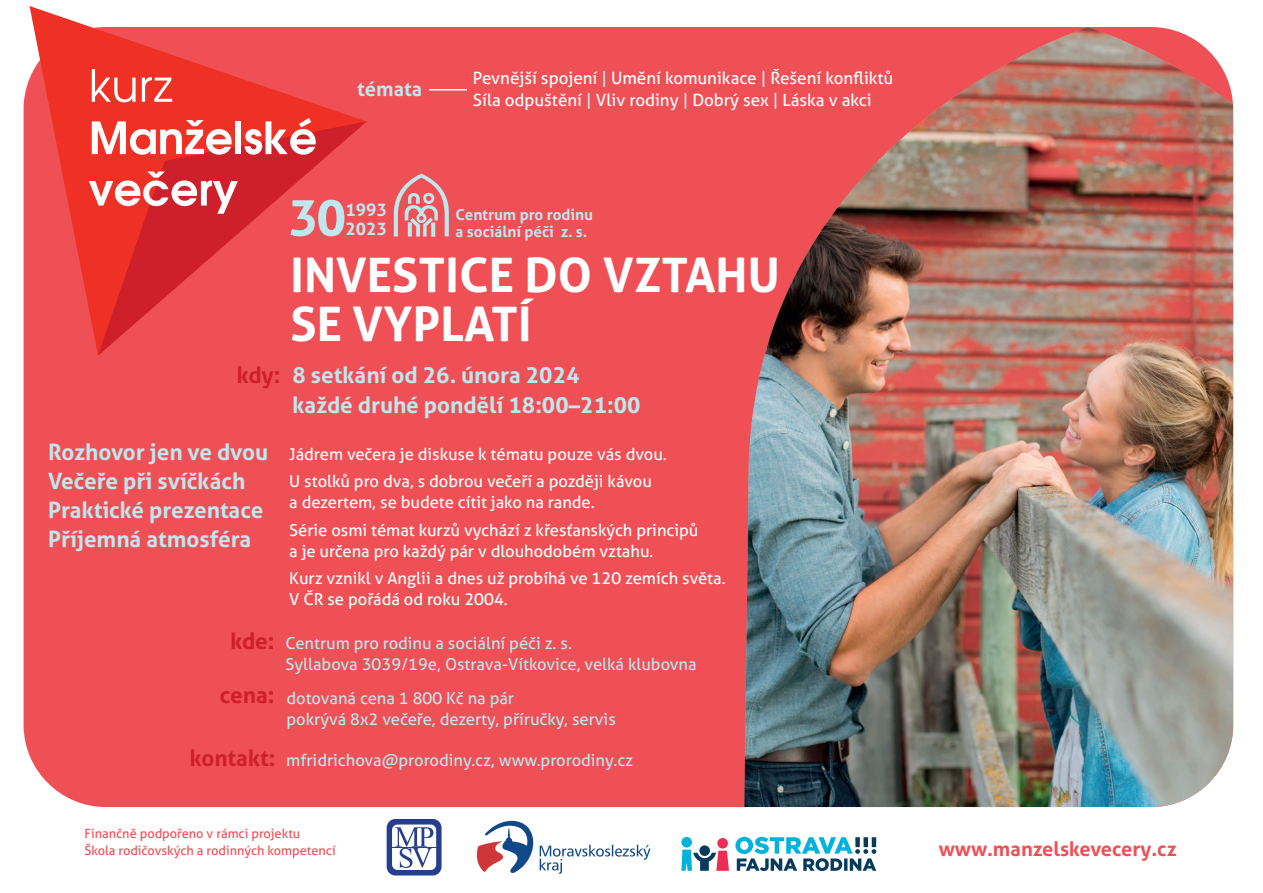
<style>
.page{position:relative;width:1263px;height:893px;background:#fff}
.page>*{position:absolute;margin:0;border:0;box-sizing:border-box;transform-origin:0 0}
.t1{font:700 50.25px "Aller";color:#c0e6ee}
.t2{font:700 47.7px/49.2px "Aller";color:#fff}
.t3{font:700 22.5px/29.2px "Aller";color:#c0e6ee}
.t4{font:700 22.5px "Aller";color:#cd202a}
.t5{font:700 19.95px "Aller";color:#ef5056}
.t6{font:700 19.95px "Aller";color:#c0e6ee}
.t7{font:700 17.4px/19.4px "Aller";color:#c0e6ee}
.t8{font:16.95px/21.9px "Aller";color:#fff}
.t9{font:16.5px/27.3px "Aller";color:#fff}
.t10{font:16.5px/21.3px "Aller";color:#c0e6ee}
.t11{font:700 15.3px "Aller";color:#c0e6ee}
.t12{font:12.75px/16.5px "Aller";color:#ef5056}
.s1{color:#c0e6ee}
</style>
<div class="page">
<div style="left:24px;top:27px;width:1209px;height:780px;background:#ef5056;border-radius:82px"></div>
<img style="left:749px;top:27px;width:484px;height:780px">
<svg style="left:30px;top:6px;width:335px;height:348px"></svg>
<svg style="left:98px;top:121px;width:268px;height:235px"></svg>
<svg style="left:92px;top:120px;width:140px;height:35px;background:#f58b85"></svg>
<div style="left:235px;top:121px;width:6px;height:33px;background:#fff"></div>
<svg style="left:245px;top:118px;width:71px;height:37px;background:#ee8381"></svg>
<svg style="left:89px;top:172px;width:149px;height:42px;background:#e6696a"></svg>
<svg style="left:92px;top:69px;width:44px;height:33px"></svg>
<svg style="left:142px;top:77px;width:30px;height:25px"></svg>
<hr style="left:429px;top:89px;width:38px;height:2px;background:#fff">
<svg style="left:387px;top:819px;width:55px;height:56px"></svg>
<svg style="left:476px;top:820px;width:174px;height:54px"></svg>
<svg style="left:735px;top:837px;width:141px;height:34px"></svg>
<div style="left:717px;top:838px;width:11px;height:10px;background:#ee2c54;border-radius:50%"></div>
<div style="left:699px;top:845px;width:11px;height:11px;background:#063b5c;border-radius:50%"></div>
<svg style="left:681px;top:850px;width:48px;height:21px"></svg>
<div style="left:681px;top:837px;width:11px;height:10px;background:#00b2dc;border-radius:50%"></div>
<svg style="left:394px;top:174px;width:55px;height:63px"></svg>
<p class="t6" style="left:357px;top:76px;width:67px">témata</p>
<p class="t8" style="left:473px;top:67px;width:422px">Pevnější spojení <span class="s1">|</span> Umění komunikace <span class="s1">|</span> Řešení konfliktů<br>Síla odpuštění <span class="s1">|</span> Vliv rodiny <span class="s1">|</span> Dobrý sex <span class="s1">|</span> Láska v akci</p>
<h1 class="t1" style="left:289px;top:186px;width:59px">30</h1>
<p class="t7" style="left:345px;top:200px;width:43px">1993<br>2023</p>
<p class="t11" style="left:455px;top:205px;width:139px">Centrum pro rodinu</p>
<p class="t11" style="left:455px;top:221px;width:133px">a sociální péči z. s.</p>
<h3 class="t4" style="left:237px;top:361px;width:45px">kdy:</h3>
<h2 class="t2" style="left:291px;top:250px;width:491px">INVESTICE DO VZTAHU<br>SE VYPLATÍ</h2>
<h3 class="t3" style="left:292px;top:360px;width:350px">8 setkání od 26. února 2024 každé druhé pondělí 18:00–21:00</h3>
<h3 class="t3" style="left:48px;top:437px;width:221px">Rozhovor jen ve dvou<br>Večeře při svíčkách<br>Praktické prezentace<br>Příjemná atmosféra</h3>
<h3 class="t4" style="left:230px;top:626px;width:45px">kde:</h3>
<h3 class="t4" style="left:220px;top:681px;width:56px">cena:</h3>
<h3 class="t4" style="left:190px;top:743px;width:87px">kontakt:</h3>
<p class="t9" style="left:289px;top:440px;width:379px">Jádrem večera je diskuse k tématu pouze vás dvou.<br>U stolků pro dva, s dobrou večeří a později kávou</p>
<p class="t9" style="left:289px;top:489px;width:411px">a dezertem, se budete cítit jako na rande.<br>Série osmi témat kurzů vychází z křesťanských principů</p>
<p class="t9" style="left:289px;top:537px;width:438px">a je určena pro každý pár v dlouhodobém vztahu.<br>Kurz vznikl v Anglii a dnes už probíhá ve 120 zemích světa.</p>
<p class="t9" style="left:289px;top:586px;width:220px">V ČR se pořádá od roku 2004.</p>
<p class="t10" style="left:286px;top:632px;width:413px">Centrum pro rodinu a sociální péči z. s.<br>Syllabova 3039/19e, Ostrava-Vítkovice, velká klubovna</p>
<p class="t10" style="left:286px;top:687px;width:331px">dotovaná cena 1 800 Kč na pár<br>pokrývá 8x2 večeře, dezerty, příručky, servis</p>
<p class="t10" style="left:286px;top:749px;width:348px">mfridrichova@prorodiny.cz, www.prorodiny.cz</p>
<p class="t12" style="left:84px;top:825px;width:253px">Finančně podpořeno v rámci projektu<br>Škola rodičovských a rodinných kompetencí</p>
<p class="t5" style="left:939px;top:836px;width:239px">www.manzelskevecery.cz</p>
</div>
